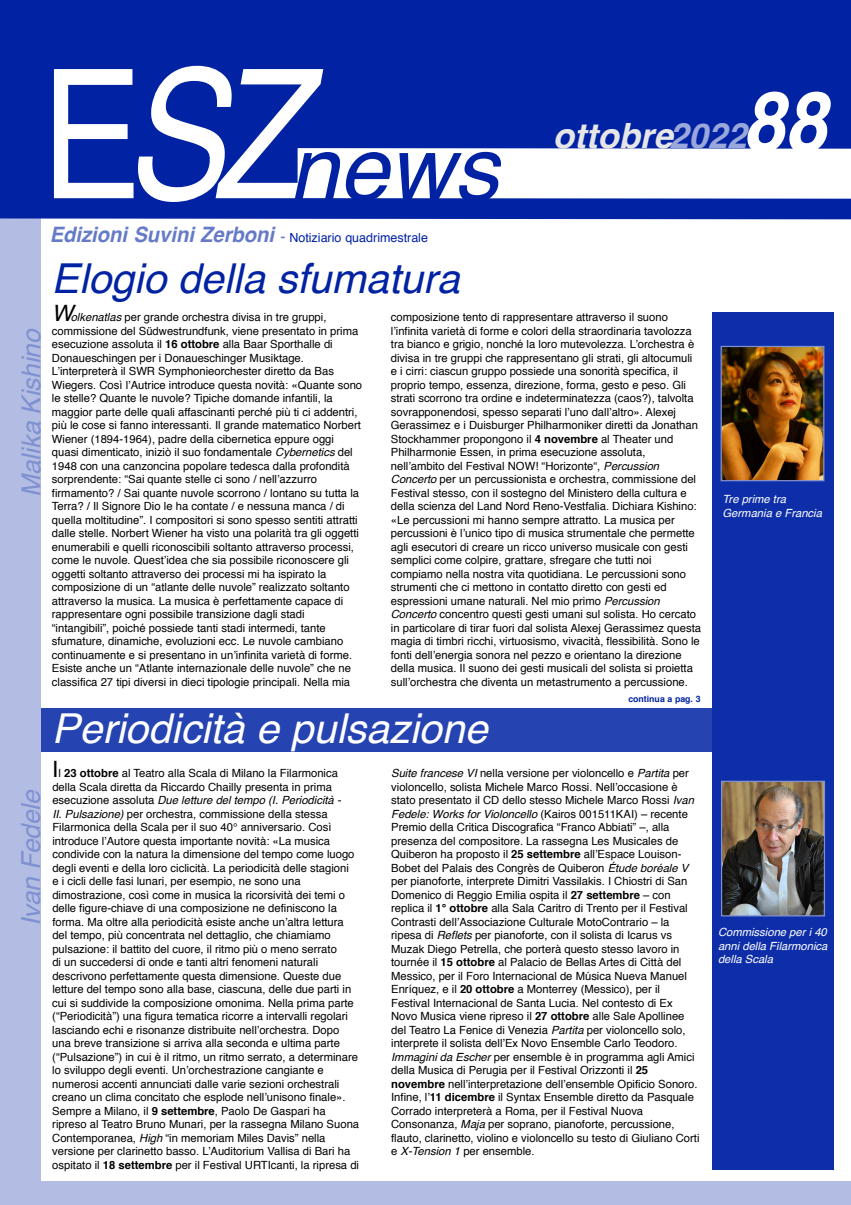
<style>
.page{position:relative;width:851px;height:1205px;background:#fff}
.page>*{position:absolute;margin:0;border:0;box-sizing:border-box;transform-origin:0 0}
.t1{font:italic 180px "Helvetica";color:#fff;scale:.83 1}
.t2{font:italic 89.75px "Helvetica";color:#0022a3}
.t3{font:italic 700 83.75px "Helvetica";color:#fff;scale:.9 1}
.t4{font:italic 41.25px "Helvetica";color:#fff}
.t5{font:italic 41.25px "Helvetica";color:#0022a3}
.t6{font:italic 700 34.88px "Helvetica";color:#e6e6e6}
.t7{font:italic 26.25px "Helvetica";color:#8091d1}
.t8{font:22.5px "Helvetica";color:#000}
.t9{font:italic 22.5px "Helvetica";color:#000}
.t10{font:12.5px "Helvetica";color:#0022a3}
.t11{font:11.25px/13.5px "Helvetica";color:#000}
.t12{font:italic 11.25px/13.5px "Helvetica";color:#fff;text-align:justify}
.t13{font:700 8.75px "Helvetica";color:#0022a3}
.s1{font-style:normal}
.s2{font-weight:700;font-style:italic;font-size:21.25px;color:#667bc8}
.s3{font-size:16.25px;color:#667bc8}
.s4{color:#99a7da}
.s5{font-style:italic}
.s6{font-weight:700}
</style>
<div class="page">
<div style="left:39px;top:708px;width:694px;height:43px;background:#2644b1"></div>
<div style="left:712px;top:312px;width:121px;height:858px;background:#0d2ea8"></div>
<div style="left:0;top:197px;width:41px;height:1008px;background:#b3bde3"></div>
<div style="left:6px;top:1181px;width:844px;height:24px;background:#b3bde3"></div>
<div style="left:0;top:0;width:850px;height:219px;background:#0022a3"></div>
<svg style="left:247px;top:123px;width:603px;height:97px"></svg>
<img style="left:722px;top:783px;width:100px;height:131px">
<div style="left:720px;top:781px;width:104px;height:135px;border:1px solid #8091d1"></div>
<img style="left:722px;top:348px;width:100px;height:131px">
<div style="left:720px;top:346px;width:104px;height:135px;border:1px solid #8091d1"></div>
<h3 class="t7" style="left:20px;top:497px;width:170px;rotate:-90deg">Malika Kishino</h3>
<h3 class="t7" style="left:20px;top:926px;width:138px;rotate:-90deg">Ivan Fedele</h3>
<h1 class="t1" style="left:41px;top:60px;width:318px"><span class="s1">E</span>SZ</h1>
<h2 class="t2" style="left:289px;top:131px;width:211px">news</h2>
<p class="t10" style="left:50px;top:233px;width:380px"><span class="s2">Edizioni Suvini Zerboni</span> <span class="s3">-</span> Notiziario quadrimestrale</p>
<h3 class="t5" style="left:52px;top:261px;width:409px">Elogio della sfumatura</h3>
<h3 class="t3" style="left:742px;top:87px;width:95px">88</h3>
<h3 class="t6" style="left:553px;top:121px;width:195px">ottobre<span class="s4">2022</span></h3>
<h3 class="t9" style="left:52px;top:304px;width:23px">W</h3>
<p class="t11" style="left:52px;top:311px;width:312px;text-indent:19px"><span class="s5">olkenatlas</span> per grande orchestra divisa in tre gruppi, commissione del Südwestrundfunk, viene presentato in prima esecuzione assoluta il <span class="s6">16 ottobre</span> alla Baar Sporthalle di Donaueschingen per i Donaueschinger Musiktage.<br>L’interpreterà il SWR Symphonieorchester diretto da Bas Wiegers. Così l’Autrice introduce questa novità: «Quante sono le stelle? Quante le nuvole? Tipiche domande infantili, la maggior parte delle quali affascinanti perché più ti ci addentri, più le cose si fanno interessanti. Il grande matematico Norbert Wiener (1894-1964), padre della cibernetica eppure oggi quasi dimenticato, iniziò il suo fondamentale <span class="s5">Cybernetics</span> del 1948 con una canzoncina popolare tedesca dalla profondità sorprendente: “Sai quante stelle ci sono / nell’azzurro firmamento? / Sai quante nuvole scorrono / lontano su tutta la Terra? / Il Signore Dio le ha contate / e nessuna manca / di quella moltitudine”. I compositori si sono spesso sentiti attratti dalle stelle. Norbert Wiener ha visto una polarità tra gli oggetti enumerabili e quelli riconoscibili soltanto attraverso processi, come le nuvole. Quest’idea che sia possibile riconoscere gli oggetti soltanto attraverso dei processi mi ha ispirato la composizione di un “atlante delle nuvole” realizzato soltanto attraverso la musica. La musica è perfettamente capace di rappresentare ogni possibile transizione dagli stadi “intangibili”, poiché possiede tanti stadi intermedi, tante sfumature, dinamiche, evoluzioni ecc. Le nuvole cambiano continuamente e si presentano in un’infinita varietà di forme.<br>Esiste anche un “Atlante internazionale delle nuvole” che ne classifica 27 tipi diversi in dieci tipologie principali. Nella mia</p>
<p class="t11" style="left:391px;top:311px;width:312px">composizione tento di rappresentare attraverso il suono l’infinita varietà di forme e colori della straordinaria tavolozza tra bianco e grigio, nonché la loro mutevolezza. L’orchestra è divisa in tre gruppi che rappresentano gli strati, gli altocumuli e i cirri: ciascun gruppo possiede una sonorità specifica, il proprio tempo, essenza, direzione, forma, gesto e peso. Gli strati scorrono tra ordine e indeterminatezza (caos?), talvolta sovrapponendosi, spesso separati l’uno dall’altro». Alexej Gerassimez e i Duisburger Philharmoniker diretti da Jonathan Stockhammer propongono il <span class="s6">4 novembre</span> al Theater und Philharmonie Essen, in prima esecuzione assoluta, nell’ambito del Festival NOW! “Horizonte“, <span class="s5">Percussion Concerto</span> per un percussionista e orchestra, commissione del Festival stesso, con il sostegno del Ministero della cultura e della scienza del Land Nord Reno-Vestfalia. Dichiara Kishino: «Le percussioni mi hanno sempre attratto. La musica per percussioni è l’unico tipo di musica strumentale che permette agli esecutori di creare un ricco universo musicale con gesti semplici come colpire, grattare, sfregare che tutti noi compiamo nella nostra vita quotidiana. Le percussioni sono strumenti che ci mettono in contatto diretto con gesti ed espressioni umane naturali. Nel mio primo <span class="s5">Percussion Concerto</span> concentro questi gesti umani sul solista. Ho cercato in particolare di tirar fuori dal solista Alexej Gerassimez questa magia di timbri ricchi, virtuosismo, vivacità, flessibilità. Sono le fonti dell’energia sonora nel pezzo e orientano la direzione della musica. Il suono dei gesti musicali del solista si proietta sull’orchestra che diventa un metastrumento a percussione.</p>
<h3 class="t4" style="left:52px;top:711px;width:437px">Periodicità e pulsazione</h3>
<p class="t13" style="left:628px;top:695px;width:74px">continua a pag. 3</p>
<h3 class="t8" style="left:52px;top:760px;width:8px">I</h3>
<p class="t11" style="left:52px;top:767px;width:308px;text-indent:6px">l <span class="s6">23 ottobre</span> al Teatro alla Scala di Milano la Filarmonica della Scala diretta da Riccardo Chailly presenta in prima esecuzione assoluta <span class="s5">Due letture del tempo (I. Periodicità -<br>II. Pulsazione)</span> per orchestra, commissione della stessa Filarmonica della Scala per il suo 40° anniversario. Così introduce l’Autore questa importante novità: «La musica condivide con la natura la dimensione del tempo come luogo degli eventi e della loro ciclicità. La periodicità delle stagioni<br>e i cicli delle fasi lunari, per esempio, ne sono una dimostrazione, così come in musica la ricorsività dei temi o delle figure-chiave di una composizione ne definiscono la forma. Ma oltre alla periodicità esiste anche un’altra lettura del tempo, più concentrata nel dettaglio, che chiamiamo pulsazione: il battito del cuore, il ritmo più o meno serrato<br>di un succedersi di onde e tanti altri fenomeni naturali descrivono perfettamente questa dimensione. Queste due letture del tempo sono alla base, ciascuna, delle due parti in cui si suddivide la composizione omonima. Nella prima parte (“Periodicità”) una figura tematica ricorre a intervalli regolari lasciando echi e risonanze distribuite nell’orchestra. Dopo una breve transizione si arriva alla seconda e ultima parte (“Pulsazione”) in cui è il ritmo, un ritmo serrato, a determinare lo sviluppo degli eventi. Un’orchestrazione cangiante e numerosi accenti annunciati dalle varie sezioni orchestrali creano un clima concitato che esplode nell’unisono finale».<br>Sempre a Milano, il <span class="s6">9 settembre</span>, Paolo De Gaspari ha ripreso al Teatro Bruno Munari, per la rassegna Milano Suona Contemporanea, <span class="s5">High</span> “in memoriam Miles Davis” nella versione per clarinetto basso. L’Auditorium Vallisa di Bari ha ospitato il <span class="s6">18 settembre</span> per il Festival URTIcanti, la ripresa di</p>
<p class="t11" style="left:391px;top:767px;width:310px"><span class="s5">Suite francese VI</span> nella versione per violoncello e <span class="s5">Partita</span> per violoncello, solista Michele Marco Rossi. Nell’occasione è stato presentato il CD dello stesso Michele Marco Rossi <span class="s5">Ivan Fedele: Works for Violoncello</span> (Kairos 001511KAI) – recente Premio della Critica Discografica “Franco Abbiati” –, alla presenza del compositore. La rassegna Les Musicales de Quiberon ha proposto il <span class="s6">25 settembre</span> all’Espace Louison-Bobet del Palais des Congrès de Quiberon <span class="s5">Étude boréale V </span>per pianoforte, interprete Dimitri Vassilakis. I Chiostri di San Domenico di Reggio Emilia ospita il <span class="s6">27 settembre</span> – con replica il <span class="s6">1° ottobre</span> alla Sala Caritro di Trento per il Festival Contrasti dell’Associazione Culturale MotoContrario – la ripesa di <span class="s5">Reflets</span> per pianoforte, con il solista di Icarus vs Muzak Diego Petrella, che porterà questo stesso lavoro in tournée il <span class="s6">15 ottobre</span> al Palacio de Bellas Artes di Città del Messico, per il Foro Internacional de Música Nueva Manuel Enríquez, e il <span class="s6">20 ottobre</span> a Monterrey (Messico), per il Festival Internacional de Santa Lucia. Nel contesto di Ex Novo Musica viene ripreso il <span class="s6">27 ottobre</span> alle Sale Apollinee del Teatro La Fenice di Venezia <span class="s5">Partita</span> per violoncello solo, interprete il solista dell’Ex Novo Ensemble Carlo Teodoro.<br><span class="s5">Immagini da Escher</span> per ensemble è in programma agli Amici della Musica di Perugia per il Festival Orizzonti il <span class="s6">25 novembre</span> nell’interpretazione dell’ensemble Opificio Sonoro.<br>Infine, l’<span class="s6">11 dicembre</span> il Syntax Ensemble diretto da Pasquale Corrado interpreterà a Roma, per il Festival Nuova Consonanza, <span class="s5">Maja</span> per soprano, pianoforte, percussione, flauto, clarinetto, violino e violoncello su testo di Giuliano Corti e <span class="s5">X-Tension 1</span> per ensemble.</p>
<p class="t12" style="left:722px;top:493px;width:101px">Tre prime tra<br>Germania e Francia</p>
<p class="t12" style="left:718px;top:926px;width:111px">Commissione per i 40 anni della Filarmonica della Scala</p>
</div>
